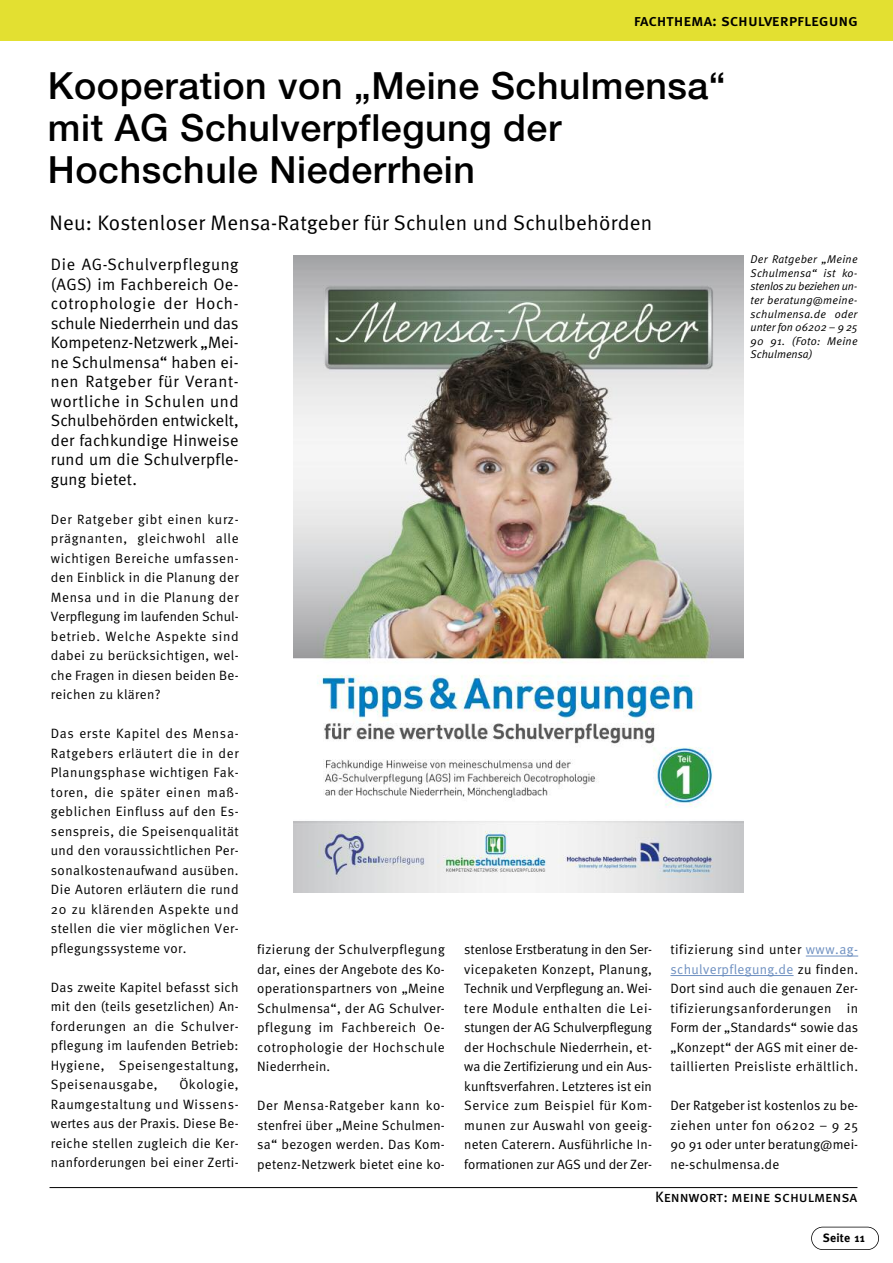
<style>
.page{position:relative;width:893px;height:1263px;background:#fff}
.page>*{position:absolute;margin:0;border:0;box-sizing:border-box;transform-origin:0 0}
.t1{font:500 37.5px/42px "Helvetica Neue";letter-spacing:.015em;color:#000}
.t2{font:21px "Meta Normal";letter-spacing:.015em;color:#000}
.t3{font:16.5px/19.5px "Meta Normal";letter-spacing:.015em;color:#000;text-align:justify}
.t4{font:16.5px "Meta Medium Caps";letter-spacing:-.005em;color:#000}
.t5{font:15px "Meta Book Caps";color:#000}
.t6{font:13.5px/19.5px "Meta Normal";letter-spacing:.025em;color:#000;text-align:justify}
.t7{font:700 12px "Meta";letter-spacing:.015em;color:#000}
.t8{font:italic 11.25px/13.5px "Meta Normal";letter-spacing:.01em;color:#000;text-align:justify}
.s1{color:#6e90c1}
</style>
<div class="page">
<img style="left:293px;top:255px;width:451px;height:638px">
<hr style="left:50px;top:1187px;width:807px;height:1px;background:#000">
<div style="left:0;top:0;width:893px;height:41px;background:#e3e031"></div>
<div style="left:811px;top:1227px;width:68px;height:23px;border:2px solid #000;border-radius:12px"></div>
<hr style="left:806px;top:956px;width:52px;height:1px;background:#6e90c1">
<hr style="left:670px;top:975px;width:124px;height:1px;background:#6e90c1">
<p class="t4" style="left:634px;top:14px;width:226px">fachthema: schulverpflegung</p>
<h1 class="t1" style="left:48px;top:68px;width:679px">Kooperation von „Meine Schulmensa“ mit AG Schulverpflegung der<br>Hochschule Niederrhein</h1>
<h2 class="t2" style="left:49px;top:215px;width:604px">Neu: Kostenloser Mensa-Ratgeber für Schulen und Schulbehörden</h2>
<p class="t3" style="left:51px;top:256px;width:189px">Die AG-Schulverpflegung (AGS) im Fachbereich Oe&shy;cotrophologie der Hoch&shy;schule Niederrhein und das Kompetenz-Netzwerk „Mei&shy;ne Schulmensa“ haben ei&shy;nen Ratgeber für Verant&shy;wortliche in Schulen und Schulbehörden entwickelt, der fachkundige Hinweise rund um die Schulverpfle&shy;gung bietet.</p>
<p class="t6" style="left:51px;top:510px;width:189px">Der Ratgeber gibt einen kurz&shy;prägnanten, gleichwohl alle wichtigen Bereiche umfassen&shy;den Einblick in die Planung der Mensa und in die Planung der Verpflegung im laufenden Schul&shy;betrieb. Welche Aspekte sind dabei zu berücksichtigen, wel&shy;che Fragen in diesen beiden Be&shy;reichen zu klären?</p>
<p class="t6" style="left:51px;top:725px;width:189px">Das erste Kapitel des Mensa-Ratgebers erläutert die in der Planungsphase wichtigen Fak&shy;toren, die später einen maß&shy;geblichen Einfluss auf den Es&shy;senspreis, die Speisenqualität und den voraussichtlichen Per&shy;sonalkostenaufwand ausüben.<br>Die Autoren erläutern die rund 20 zu klärenden Aspekte und stellen die vier möglichen Ver&shy;pflegungssysteme vor.</p>
<p class="t6" style="left:51px;top:978px;width:189px">Das zweite Kapitel befasst sich mit den (teils gesetzlichen) An&shy;forderungen an die Schulver&shy;pflegung im laufenden Betrieb:<br>Hygiene, Speisengestaltung, Speisenausgabe,</p>
<p class="t6" style="left:51px;top:1076px;width:189px;text-indent:128px">Ökologie, Raumgestaltung und Wissens&shy;wertes aus der Praxis. Diese Be&shy;reiche stellen zugleich die Ker&shy;nanforderungen bei einer Zerti-</p>
<p class="t6" style="left:257px;top:941px;width:189px">fizierung der Schulverpflegung dar, eines der Angebote des Ko&shy;operationspartners von „Meine Schulmensa“, der AG Schulver&shy;pflegung im Fachbereich Oe&shy;cotrophologie der Hochschule Niederrhein.</p>
<p class="t6" style="left:257px;top:1097px;width:189px">Der Mensa-Ratgeber kann ko&shy;stenfrei über „Meine Schulmen&shy;sa“ bezogen werden. Das Kom&shy;petenz-Netzwerk bietet eine ko-</p>
<p class="t6" style="left:464px;top:941px;width:189px">stenlose Erstberatung in den Ser&shy;vicepaketen Konzept, Planung, Technik und Verpflegung an. Wei&shy;tere Module enthalten die Lei&shy;stungen der AG Schulverpflegung der Hochschule Niederrhein, et&shy;wa die Zertifizierung und ein Aus&shy;kunftsverfahren. Letzteres ist ein Service zum Beispiel für Kom&shy;munen zur Auswahl von geeig&shy;neten Caterern. Ausführliche In&shy;formationen zur AGS und der Zer-</p>
<p class="t8" style="left:750px;top:254px;width:109px">Der Ratgeber „Meine Schulmensa“ ist ko&shy;stenlos zu beziehen un&shy;ter beratung@meine&shy;schulmensa.de oder unter fon 06202 – 9 25<br>90 91. (Foto: Meine Schulmensa)</p>
<p class="t6" style="left:670px;top:941px;width:189px">tifizierung sind unter <span class="s1">www.ag&shy;schulverpflegung.de</span> zu finden.<br>Dort sind auch die genauen Zer&shy;tifizierungsanforderungen in Form der „Standards“ sowie das „Konzept“ der AGS mit einer de&shy;taillierten Preisliste erhältlich.</p>
<p class="t6" style="left:670px;top:1097px;width:189px">Der Ratgeber ist kostenlos zu be&shy;ziehen unter fon 06202 – 9 25<br>90 91 oder unter beratung@mei&shy;ne-schulmensa.de</p>
<p class="t5" style="left:655px;top:1191px;width:204px">Kennwort: meine schulmensa</p>
<p class="t7" style="left:823px;top:1231px;width:43px">Seite 11</p>
</div>
